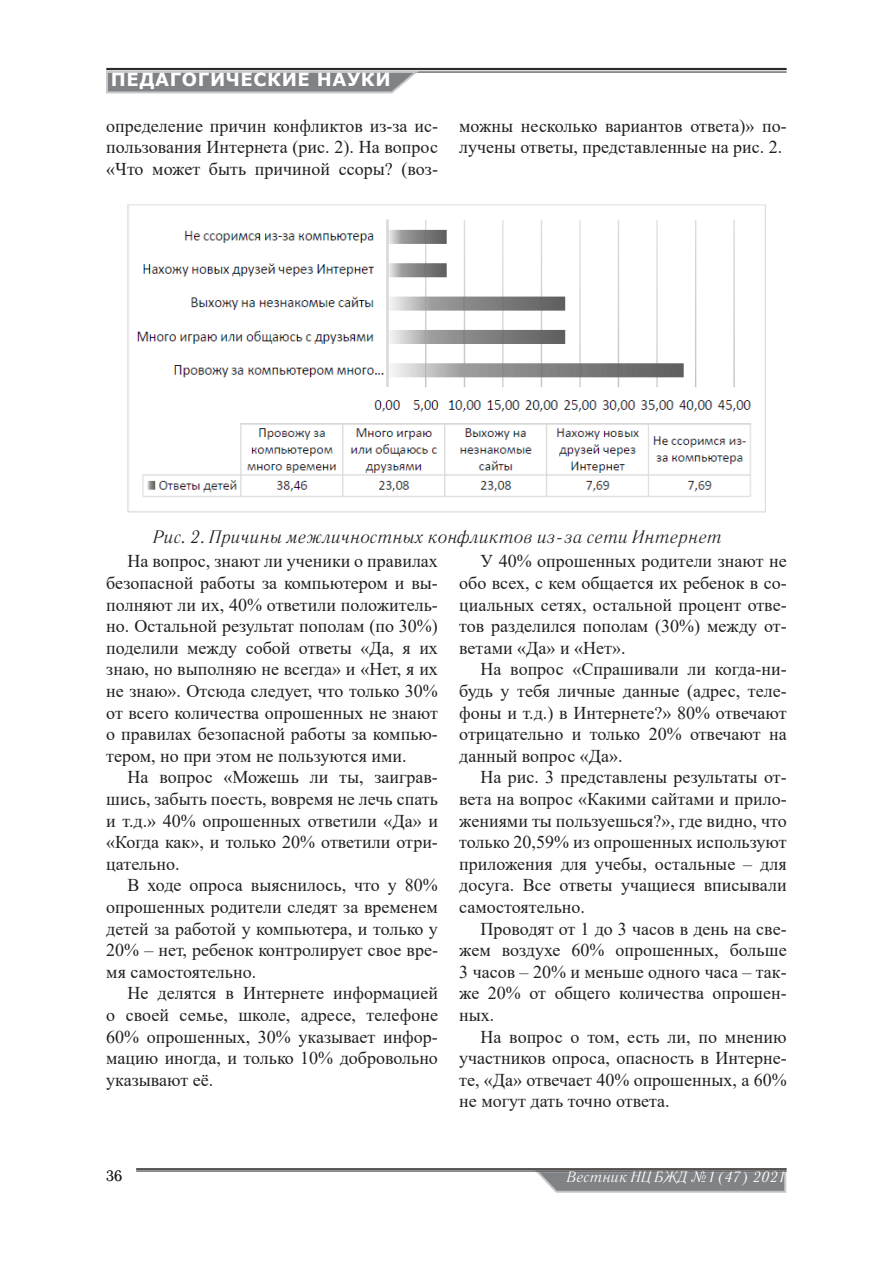
<style>
.page{position:relative;width:893px;height:1263px;background:#fff}
.page>*{position:absolute;margin:0;border:0;box-sizing:border-box;transform-origin:0 0}
.t1{font:18px/21.6px "Times New Roman";color:#231f20;text-align:justify}
.t2{font:italic 18px "Literaturnaya C";color:#231f20}
.t3{font:700 18px "Verdana";letter-spacing:.035em;color:#fff}
.t4{font:italic 15px "Literaturnaya C";color:#fff}
.t5{font:15px "Literaturnaya C";color:#231f20}
</style>
<div class="page">
<svg style="left:534px;top:1170px;width:252px;height:23px;background:#8e9092"></svg>
<hr style="left:106px;top:68px;width:681px;height:2px;background:#2b292a">
<hr style="left:106px;top:72px;width:681px;height:1px;background:#2b292a">
<hr style="left:136px;top:1168px;width:651px;height:2px;background:#231f20">
<hr style="left:136px;top:1171px;width:651px;height:1px;background:#231f20">
<svg style="left:106px;top:71px;width:313px;height:22px;background:#909295"></svg>
<img style="left:127px;top:204px;width:639px;height:309px">
<p class="t3" style="left:111px;top:67px;width:281px">ПЕДАГОГИЧЕСКИЕ НАУКИ</p>
<p class="t1" style="left:106px;top:114px;width:333px">определение причин конфликтов из-за ис&shy;пользования Интернета (рис. 2). На вопрос «Что может быть причиной ссоры? (воз-</p>
<p class="t1" style="left:459px;top:114px;width:329px">можны несколько вариантов ответа)» по&shy;лучены ответы, представленные на рис. 2.</p>
<p class="t2" style="left:153px;top:527px;width:570px">Рис. 2. Причины межличностных конфликтов из-за сети Интернет</p>
<p class="t1" style="left:106px;top:550px;width:333px;text-indent:21px">На вопрос, знают ли ученики о правилах безопасной работы за компьютером и вы&shy;полняют ли их, 40% ответили положитель&shy;но. Остальной результат пополам (по 30%) поделили между собой ответы «Да, я их знаю, но выполняю не всегда» и «Нет, я их не знаю». Отсюда следует, что только 30% от всего количества опрошенных не знают о правилах безопасной работы за компью&shy;тером, но при этом не пользуются ими.</p>
<p class="t1" style="left:106px;top:766px;width:333px;text-indent:21px">На вопрос «Можешь ли ты, заиграв&shy;шись, забыть поесть, вовремя не лечь спать и т.д.» 40% опрошенных ответили «Да» и «Когда как», и только 20% ответили отри&shy;цательно.</p>
<p class="t1" style="left:106px;top:874px;width:333px;text-indent:21px">В ходе опроса выяснилось, что у 80% опрошенных родители следят за временем детей за работой у компьютера, и только у 20% – нет, ребенок контролирует свое вре&shy;мя самостоятельно.</p>
<p class="t1" style="left:106px;top:982px;width:333px;text-indent:21px">Не делятся в Интернете информацией о своей семье, школе, адресе, телефоне 60% опрошенных, 30% указывает инфор&shy;мацию иногда, и только 10% добровольно указывают её.</p>
<p class="t1" style="left:459px;top:550px;width:329px;text-indent:21px">У 40% опрошенных родители знают не обо всех, с кем общается их ребенок в со&shy;циальных сетях, остальной процент отве&shy;тов разделился пополам (30%) между от&shy;ветами «Да» и «Нет».</p>
<p class="t1" style="left:459px;top:658px;width:329px;text-indent:21px">На вопрос «Спрашивали ли когда-ни&shy;будь у тебя личные данные (адрес, теле&shy;фоны и т.д.) в Интернете?» 80% отвечают отрицательно и только 20% отвечают на данный вопрос «Да».</p>
<p class="t1" style="left:459px;top:766px;width:329px;text-indent:21px">На рис. 3 представлены результаты от&shy;вета на вопрос «Какими сайтами и прило&shy;жениями ты пользуешься?», где видно, что только 20,59% из опрошенных используют приложения для учебы, остальные – для досуга. Все ответы учащиеся вписывали самостоятельно.</p>
<p class="t1" style="left:459px;top:917px;width:329px;text-indent:21px">Проводят от 1 до 3 часов в день на све&shy;жем воздухе 60% опрошенных, больше 3 часов – 20% и меньше одного часа – так&shy;же 20% от общего количества опрошен&shy;ных.</p>
<p class="t1" style="left:459px;top:1025px;width:329px;text-indent:21px">На вопрос о том, есть ли, по мнению участников опроса, опасность в Интерне&shy;те, «Да» отвечает 40% опрошенных, а 60% не могут дать точно ответа.</p>
<p class="t5" style="left:106px;top:1168px;width:17px">36</p>
<p class="t4" style="left:567px;top:1168px;width:221px">Вестник НЦ БЖД №1(47) 2021</p>
</div>
